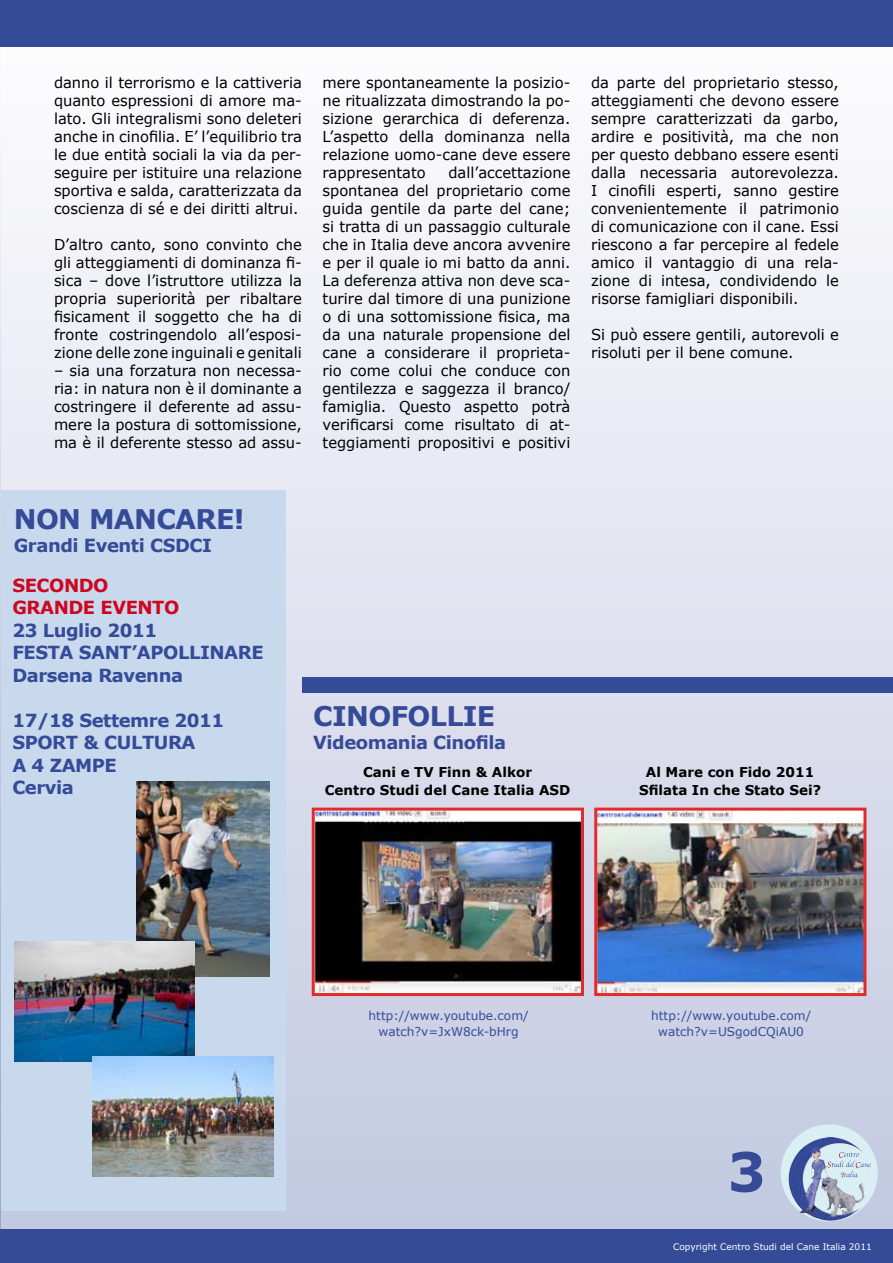
<style>
.page{position:relative;width:893px;height:1263px;background:#fff}
.page>*{position:absolute;margin:0;border:0;box-sizing:border-box;transform-origin:0 0}
.t1{font:700 54px "Verdana";color:#354b97}
.t2{font:700 27px "Verdana";letter-spacing:-.025em;color:#354b97}
.t3{font:700 18px/22.5px "Verdana";letter-spacing:-.025em;color:#354b97}
.t4{font:700 18px/22.5px "Verdana";letter-spacing:-.025em;color:#cd071e}
.t5{font:15px/18px "Verdana";color:#000;text-align:justify}
.t6{font:700 13.5px/18px "Verdana";color:#000;text-align:center}
.t7{font:12.15px/16.2px "Verdana";color:#354b97;text-align:center}
.t8{font:9px "Verdana";color:#fff}
</style>
<div class="page">
<div style="left:0;top:0;width:893px;height:1262px;background:linear-gradient(to bottom,#fefcfe,#c1c6de)"></div>
<div style="left:0;top:0;width:893px;height:46px;background:#354b97"></div>
<div style="left:0;top:1229px;width:893px;height:34px;background:#354b97"></div>
<div style="left:781px;top:1124px;width:97px;height:97px;background:#daeff4;border-radius:50%"></div>
<img style="left:789px;top:1137px;width:83px;height:83px">
<svg style="left:802px;top:1142px;width:70px;height:74px"></svg>
<div style="left:1px;top:490px;width:285px;height:721px;background:#c8d9ee"></div>
<img style="left:316px;top:812px;width:264px;height:180px">
<div style="left:312px;top:808px;width:272px;height:188px;border:3px solid #e42a2b"></div>
<img style="left:598px;top:812px;width:264px;height:180px">
<div style="left:594px;top:808px;width:272px;height:188px;border:3px solid #e42a2b"></div>
<img style="left:136px;top:781px;width:134px;height:196px">
<img style="left:14px;top:942px;width:180px;height:120px">
<img style="left:93px;top:1056px;width:180px;height:121px">
<div style="left:303px;top:677px;width:590px;height:15px;background:#354b97"></div>
<p class="t5" style="left:54px;top:73px;width:249px">danno il terrorismo e la cattiveria quanto espressioni di amore ma&shy;lato. Gli integralismi sono deleteri anche in cinofilia. E’ l’equilibrio tra le due entità sociali la via da per&shy;seguire per istituire una relazione sportiva e salda, caratterizzata da coscienza di sé e dei diritti altrui.</p>
<p class="t5" style="left:54px;top:235px;width:249px">D’altro canto, sono convinto che gli atteggiamenti di dominanza fi&shy;sica – dove l’istruttore utilizza la propria superiorità per ribaltare fisicament il soggetto che ha di fronte costringendolo all’esposi&shy;zione delle zone inguinali e genitali</p>
<p class="t5" style="left:54px;top:361px;width:249px">– sia una forzatura non necessa&shy;ria: in natura non è il dominante a costringere il deferente ad assu&shy;mere la postura di sottomissione, ma è il deferente stesso ad assu-</p>
<p class="t5" style="left:323px;top:73px;width:249px">mere spontaneamente la posizio&shy;ne ritualizzata dimostrando la po&shy;sizione gerarchica di deferenza.<br>L’aspetto della dominanza nella relazione uomo-cane deve essere rappresentato</p>
<p class="t5" style="left:323px;top:163px;width:249px;text-indent:126px">dall’accettazione spontanea del proprietario come guida gentile da parte del cane; si tratta di un passaggio culturale che in Italia deve ancora avvenire e per il quale io mi batto da anni.<br>La deferenza attiva non deve sca&shy;turire dal timore di una punizione o di una sottomissione fisica, ma da una naturale propensione del cane a considerare il proprieta&shy;rio come colui che conduce con gentilezza e saggezza il branco/ famiglia. Questo aspetto potrà verificarsi come risultato di at&shy;teggiamenti propositivi e positivi</p>
<p class="t5" style="left:591px;top:73px;width:249px">da parte del proprietario stesso, atteggiamenti che devono essere sempre caratterizzati da garbo, ardire e positività, ma che non per questo debbano essere esenti dalla necessaria autorevolezza.<br>I cinofili esperti, sanno gestire convenientemente il patrimonio di comunicazione con il cane. Essi riescono a far percepire al fedele amico il vantaggio di una rela&shy;zione di intesa, condividendo le risorse famigliari disponibili.</p>
<p class="t5" style="left:591px;top:325px;width:249px">Si può essere gentili, autorevoli e risoluti per il bene comune.</p>
<h2 class="t2" style="left:14px;top:502px;width:232px">NON MANCARE!</h2>
<p class="t3" style="left:14px;top:533px;width:200px">Grandi Eventi CSDCI</p>
<p class="t4" style="left:12px;top:574px;width:169px">SECONDO<br>GRANDE EVENTO</p>
<p class="t3" style="left:12px;top:619px;width:253px">23 Luglio 2011<br>FESTA SANT’APOLLINARE<br>Darsena Ravenna</p>
<p class="t3" style="left:12px;top:709px;width:214px">17/18 Settemre 2011<br>SPORT &amp; CULTURA<br>A 4 ZAMPE<br>Cervia</p>
<h2 class="t2" style="left:313px;top:699px;width:184px">CINOFOLLIE</h2>
<p class="t3" style="left:313px;top:730px;width:194px">Videomania Cinofila</p>
<p class="t6" style="left:325px;top:763px;width:247px">Cani e TV Finn &amp; Alkor<br>Centro Studi del Cane Italia ASD</p>
<p class="t6" style="left:639px;top:763px;width:183px">Al Mare con Fido 2011<br>Sfilata In che Stato Sei?</p>
<p class="t7" style="left:369px;top:1007px;width:162px">http://www.youtube.com/ watch?v=JxW8ck-bHrg</p>
<p class="t7" style="left:651px;top:1007px;width:162px">http://www.youtube.com/ watch?v=USgodCQiAU0</p>
<h1 class="t1" style="left:728px;top:1137px;width:40px">3</h1>
<p class="t8" style="left:673px;top:1241px;width:200px">Copyright Centro Studi del Cane Italia 2011</p>
</div>
